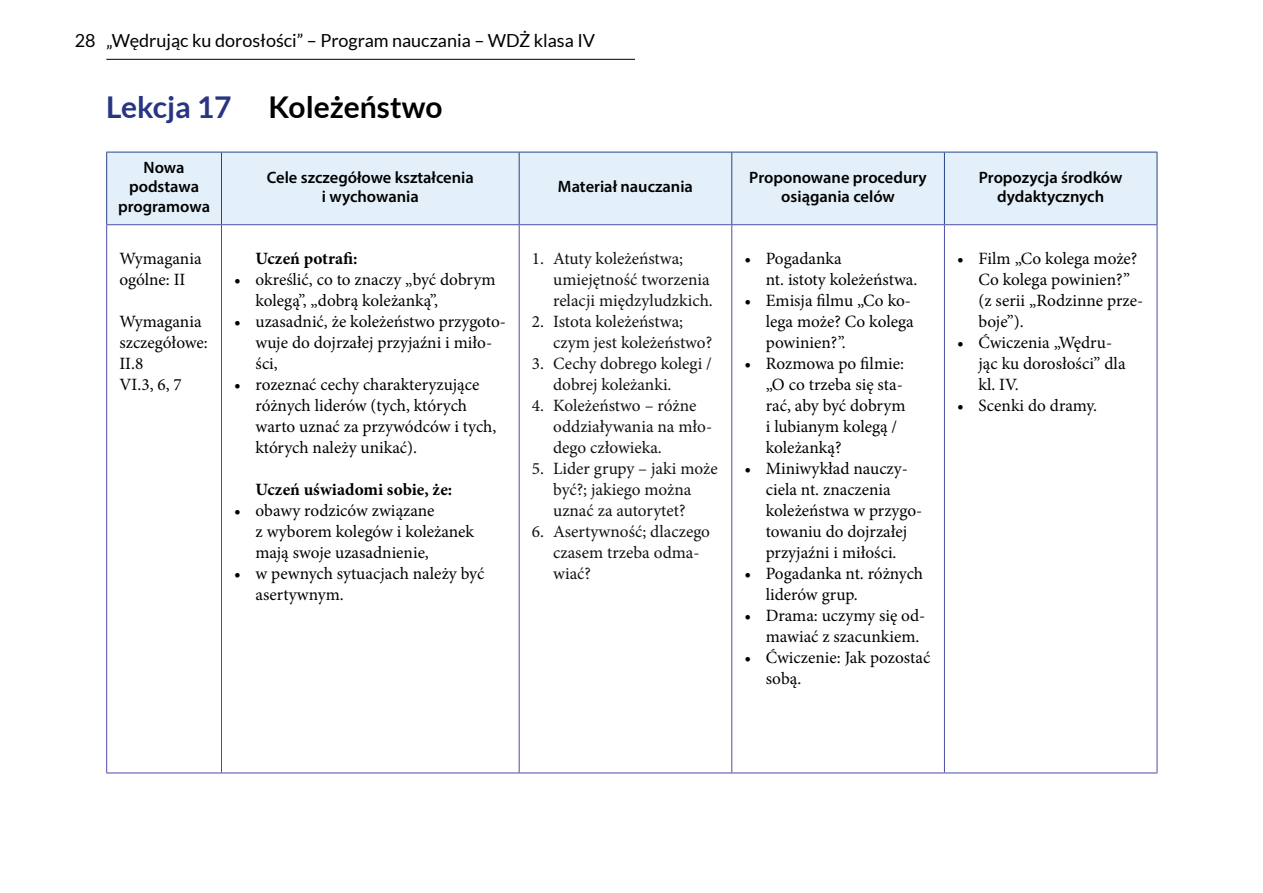
<style>
.page{position:relative;width:1263px;height:893px;background:#fff}
.page>*{position:absolute;margin:0;border:0;box-sizing:border-box;transform-origin:0 0}
.t1{font:700 30px "Lato";color:#000}
.t2{font:18px "Lato";color:#000}
.t3{font:17.25px/21px "Minion Pro";color:#000}
.t4{font:17.25px/21px "Minion Pro";color:#141014}
.t5{font:700 17.25px "Minion Pro";color:#000}
.t6{font:600 16.5px/19.5px "Myriad Pro";color:#000;text-align:center}
.s1{color:#283583}
</style>
<div class="page">
<hr style="left:106px;top:59px;width:529px;height:1px;background:#000">
<div style="left:107px;top:153px;width:1050px;height:71px;background:#e3f0f9"></div>
<hr style="left:221px;top:152px;width:1px;height:72px;background:#294487">
<hr style="left:519px;top:152px;width:1px;height:72px;background:#294487">
<hr style="left:731px;top:152px;width:1px;height:72px;background:#294487">
<hr style="left:944px;top:152px;width:1px;height:72px;background:#294487">
<hr style="left:221px;top:225px;width:1px;height:548px;background:#4b4baa">
<hr style="left:519px;top:225px;width:1px;height:548px;background:#4b4baa">
<hr style="left:731px;top:225px;width:1px;height:548px;background:#4b4baa">
<hr style="left:944px;top:225px;width:1px;height:548px;background:#4b4baa">
<hr style="left:106px;top:152px;width:115px;height:1px;background:#294487">
<hr style="left:106px;top:152px;width:1px;height:72px;background:#294487">
<hr style="left:221px;top:152px;width:298px;height:1px;background:#294487">
<hr style="left:519px;top:152px;width:213px;height:1px;background:#294487">
<hr style="left:732px;top:152px;width:212px;height:1px;background:#294487">
<hr style="left:944px;top:152px;width:213px;height:1px;background:#294487">
<hr style="left:1157px;top:152px;width:1px;height:72px;background:#294487">
<hr style="left:106px;top:224px;width:115px;height:1px;background:#4b4baa">
<hr style="left:106px;top:225px;width:1px;height:548px;background:#4b4baa">
<hr style="left:221px;top:224px;width:298px;height:1px;background:#4b4baa">
<hr style="left:519px;top:224px;width:213px;height:1px;background:#4b4baa">
<hr style="left:732px;top:224px;width:212px;height:1px;background:#4b4baa">
<hr style="left:944px;top:224px;width:213px;height:1px;background:#4b4baa">
<hr style="left:1157px;top:225px;width:1px;height:548px;background:#4b4baa">
<hr style="left:106px;top:773px;width:115px;height:1px;background:#4b4baa">
<hr style="left:221px;top:773px;width:298px;height:1px;background:#4b4baa">
<hr style="left:519px;top:773px;width:213px;height:1px;background:#4b4baa">
<hr style="left:732px;top:773px;width:212px;height:1px;background:#4b4baa">
<hr style="left:944px;top:773px;width:213px;height:1px;background:#4b4baa">
<p class="t2" style="left:75px;top:31px;width:522px">28 „Wędrując ku dorosłości” – Program nauczania – WDŻ klasa IV</p>
<h1 class="t1" style="left:106px;top:90px;width:338px"><span class="s1">Lekcja 17</span> Koleżeństwo</h1>
<p class="t6" style="left:118px;top:157px;width:93px">Nowa podstawa programowa</p>
<p class="t6" style="left:267px;top:167px;width:209px">Cele szczegółowe kształcenia i wychowania</p>
<p class="t6" style="left:558px;top:177px;width:136px">Materiał nauczania</p>
<p class="t6" style="left:749px;top:167px;width:179px">Proponowane procedury osiągania celów</p>
<p class="t6" style="left:979px;top:167px;width:145px">Propozycja środków dydaktycznych</p>
<p class="t3" style="left:119px;top:248px;width:84px">Wymagania ogólne: II</p>
<p class="t3" style="left:119px;top:311px;width:90px">Wymagania szczegółowe:<br>II.8<br>VI.3, 6, 7</p>
<p class="t3" style="left:978px;top:248px;width:166px;text-indent:-21px">• Film „Co kolega może?<br>Co kolega powinien?” (z serii „Rodzinne prze&shy;boje”).</p>
<p class="t3" style="left:978px;top:332px;width:149px;text-indent:-21px">• Ćwiczenia „Wędru&shy;jąc ku dorosłości” dla kl. IV.</p>
<p class="t3" style="left:957px;top:395px;width:142px">• Scenki do dramy.</p>
<p class="t3" style="left:766px;top:248px;width:153px;text-indent:-21px">• Pogadanka<br>nt. istoty koleżeństwa.</p>
<p class="t3" style="left:766px;top:290px;width:149px;text-indent:-21px">• Emisja filmu „Co ko&shy;lega może? Co kolega powinien?”.</p>
<p class="t3" style="left:766px;top:353px;width:141px;text-indent:-21px">• Rozmowa po filmie: „O co trzeba się sta&shy;rać, aby być dobrym i lubianym kolegą / koleżanką?</p>
<p class="t3" style="left:766px;top:458px;width:158px;text-indent:-21px">• Miniwykład nauczy&shy;ciela nt. znaczenia koleżeństwa w przygo&shy;towaniu do dojrzałej przyjaźni i miłości.</p>
<p class="t3" style="left:766px;top:563px;width:159px;text-indent:-21px">• Pogadanka nt. różnych liderów grup.</p>
<p class="t3" style="left:766px;top:605px;width:161px;text-indent:-21px">• Drama: uczymy się od&shy;mawiać z szacunkiem.</p>
<p class="t3" style="left:766px;top:647px;width:166px;text-indent:-21px">• Ćwiczenie: Jak pozostać sobą.</p>
<p class="t4" style="left:553px;top:248px;width:161px;text-indent:-21px">1. Atuty koleżeństwa; umiejętność tworzenia relacji międzyludzkich.</p>
<p class="t4" style="left:553px;top:311px;width:161px;text-indent:-21px">2. Istota koleżeństwa; czym jest koleżeństwo?</p>
<p class="t4" style="left:553px;top:353px;width:160px;text-indent:-21px">3. Cechy dobrego kolegi / dobrej koleżanki.</p>
<p class="t4" style="left:553px;top:395px;width:160px;text-indent:-21px">4. Koleżeństwo – różne oddziaływania na mło&shy;dego człowieka.</p>
<p class="t4" style="left:553px;top:458px;width:166px;text-indent:-21px">5. Lider grupy – jaki może być?; jakiego można uznać za autorytet?</p>
<p class="t4" style="left:553px;top:521px;width:158px;text-indent:-21px">6. Asertywność; dlaczego czasem trzeba odma&shy;wiać?</p>
<p class="t5" style="left:255px;top:246px;width:103px">Uczeń potrafi:</p>
<p class="t3" style="left:255px;top:269px;width:241px;text-indent:-21px">• określić, co to znaczy „być dobrym kolegą”, „dobrą koleżanką”,</p>
<p class="t3" style="left:255px;top:311px;width:252px;text-indent:-21px">• uzasadnić, że koleżeństwo przygoto&shy;wuje do dojrzałej przyjaźni i miło&shy;ści,</p>
<p class="t3" style="left:255px;top:374px;width:242px;text-indent:-21px">• rozeznać cechy charakteryzujące różnych liderów (tych, których warto uznać za przywódców i tych, których należy unikać).</p>
<p class="t5" style="left:255px;top:477px;width:198px">Uczeń uświadomi sobie, że:</p>
<p class="t3" style="left:255px;top:500px;width:220px;text-indent:-21px">• obawy rodziców związane<br>z wyborem kolegów i koleżanek mają swoje uzasadnienie,</p>
<p class="t3" style="left:255px;top:563px;width:230px;text-indent:-21px">• w pewnych sytuacjach należy być asertywnym.</p>
</div>
